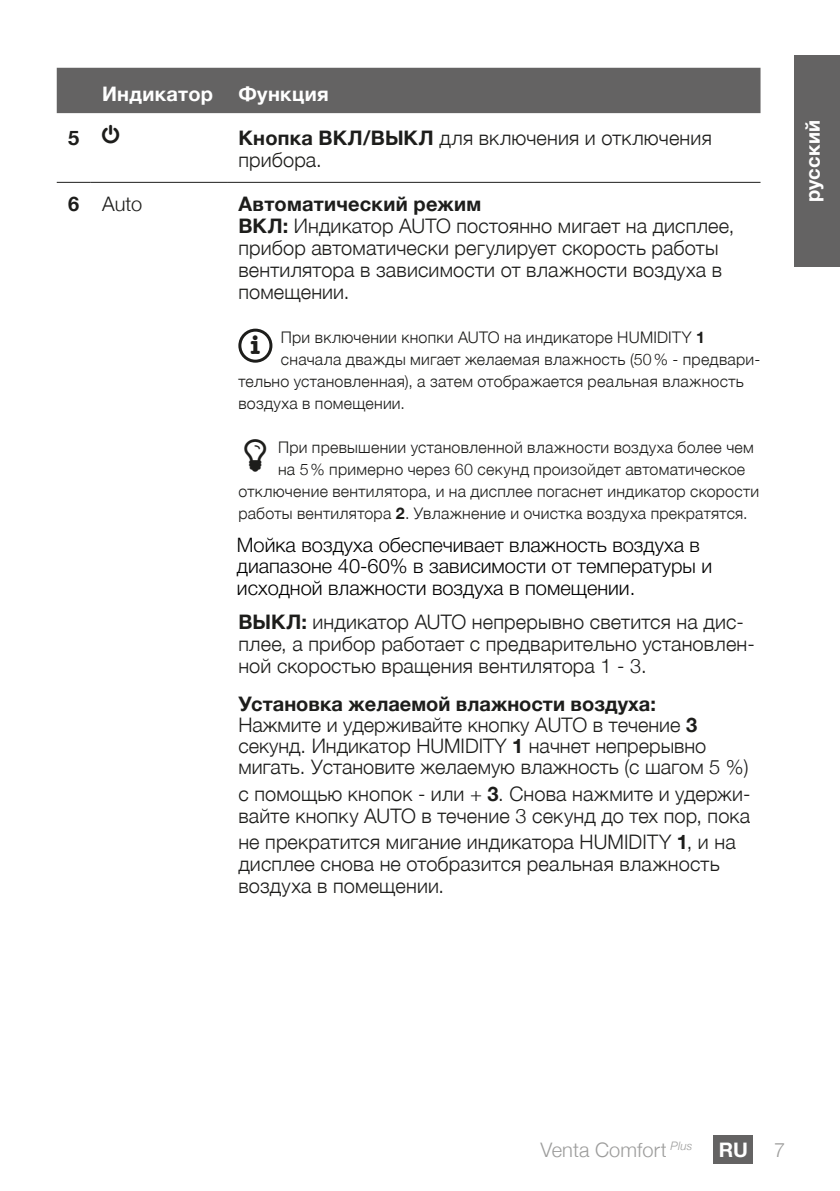
<style>
.page{position:relative;width:840px;height:1191px;background:#fff}
.page>*{position:absolute;margin:0;border:0;box-sizing:border-box;transform-origin:0 0}
.t1{font:300 20px/22px "Helvetica Neue";letter-spacing:.005em;color:#1d1d1b}
.t2{font:300 20px/21.6px "Helvetica Neue Cyr";color:#000}
.t3{font:700 20px "Helvetica Neue";letter-spacing:.015em;color:#fff}
.t4{font:300 20px "Helvetica Neue";letter-spacing:.005em;color:#9d9d9c}
.t5{font:700 20px "Helvetica Neue";color:#1d1d1b}
.t6{font:300 16px "Helvetica Neue";letter-spacing:.015em;color:#1d1d1b}
.t7{font:italic 300 11.6px "Helvetica Neue";color:#9d9d9c}
.s1{font-weight:700}
.s2{font-family:"American Typewriter";font-weight:700;font-size:26px}
</style>
<div class="page">
<div style="left:713px;top:1135px;width:39px;height:28px;background:#646363"></div>
<div style="left:794px;top:55px;width:45px;height:211px;background:#646363"></div>
<div style="left:57px;top:68px;width:703px;height:45px;background:#646363"></div>
<hr style="left:57px;top:182px;width:34px;height:1px;background:#1d1d1b">
<hr style="left:91px;top:182px;width:136px;height:1px;background:#1d1d1b">
<hr style="left:227px;top:182px;width:533px;height:1px;background:#1d1d1b">
<div style="left:238px;top:329px;width:34px;height:34px;border:3px solid #1d1d1b;border-radius:50%"></div>
<p class="t3" style="left:102px;top:78px;width:112px">Индикатор</p>
<p class="t3" style="left:238px;top:78px;width:92px">Функция</p>
<p class="t5" style="left:68px;top:122px;width:13px">5</p>
<p class="t1" style="left:238px;top:125px;width:474px"><span class="s1">Кнопка ВКЛ/ВЫКЛ</span> для включения и отключения прибора.</p>
<p class="t1" style="left:68px;top:191px;width:76px"><span class="s1">6</span> Auto</p>
<p class="t1" style="left:238px;top:191px;width:497px"><span class="s1">Автоматический режим<br>ВКЛ:</span> Индикатор AUTO постоянно мигает на дисплее, прибор автоматически регулирует скорость работы вентилятора в зависимости от влажности воздуха в помещении.</p>
<p class="t6" style="left:250px;top:324px;width:456px"><span class="s2">i</span> При включении кнопки AUTO на индикаторе HUMIDITY <span class="s1">1</span></p>
<p class="t6" style="left:281px;top:346px;width:480px">сначала дважды мигает желаемая влажность (50% - предвари-</p>
<p class="t6" style="left:238px;top:368px;width:506px">тельно установленная), а затем отображается реальная влажность</p>
<p class="t6" style="left:238px;top:390px;width:168px">воздуха в помещении.</p>
<p class="t6" style="left:278px;top:434px;width:477px">При превышении установленной влажности воздуха более чем</p>
<p class="t6" style="left:278px;top:456px;width:468px">на 5% примерно через 60 секунд произойдет автоматическое</p>
<p class="t6" style="left:238px;top:478px;width:522px">отключение вентилятора, и на дисплее погаснет индикатор скорости</p>
<p class="t6" style="left:238px;top:500px;width:510px">работы вентилятора <span class="s1">2</span>. Увлажнение и очистка воздуха прекратятся.</p>
<p class="t2" style="left:237px;top:534px;width:476px">Мойка воздуха обеспечивает влажность воздуха в диапазоне 40-60% в зависимости от температуры и исходной влажности воздуха в помещении.</p>
<p class="t1" style="left:238px;top:609px;width:517px"><span class="s1">ВЫКЛ:</span> индикатор AUTO непрерывно светится на дис&shy;плее, а прибор работает с предварительно установлен&shy;ной скоростью вращения вентилятора 1 - 3.</p>
<p class="t1" style="left:238px;top:692px;width:511px;line-height:21.2px"><span class="s1">Установка желаемой влажности воздуха:<br></span>Нажмите и удерживайте кнопку AUTO в течение <span class="s1">3 </span>секунд. Индикатор HUMIDITY <span class="s1">1</span> начнет непрерывно мигать. Установите желаемую влажность (с шагом 5 %)</p>
<p class="t1" style="left:238px;top:781px;width:513px">с помощью кнопок - или + <span class="s1">3</span>. Снова нажмите и удержи&shy;вайте кнопку AUTO в течение 3 секунд до тех пор, пока</p>
<p class="t1" style="left:238px;top:829px;width:498px">не прекратится мигание индикатора HUMIDITY <span class="s1">1</span>, и на дисплее снова не отобразится реальная влажность воздуха в помещении.</p>
<p class="t3" style="left:796px;top:202px;width:84px;rotate:-90deg">русский</p>
<p class="t7" style="left:670px;top:1137px;width:24px">Plus</p>
<p class="t4" style="left:540px;top:1133px;width:127px">Venta Comfort</p>
<p class="t3" style="left:718px;top:1134px;width:31px">RU</p>
<p class="t4" style="left:773px;top:1133px;width:13px">7</p>
</div>
